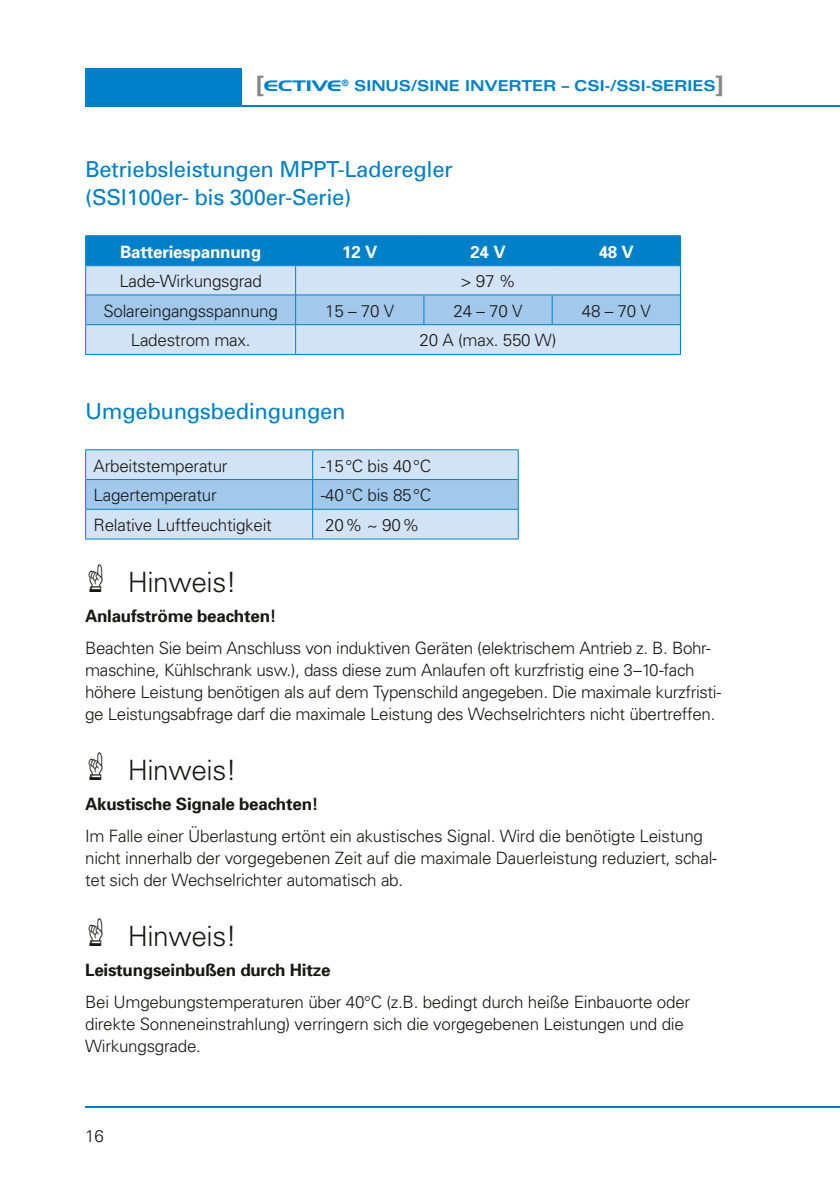
<style>
.page{position:relative;width:840px;height:1191px;background:#fff}
.page>*{position:absolute;margin:0;border:0;box-sizing:border-box;transform-origin:0 0}
.t1{font:300 28px "Univers";letter-spacing:-.015em;color:#181716}
.t2{font:22px/28px "Univers";letter-spacing:-.015em;color:#0080c8}
.t3{font:300 17px/22px "Univers";letter-spacing:-.015em;color:#181716}
.t4{font:700 17px "Univers";letter-spacing:-.015em;color:#181716}
.t5{font:700 17px "Univers";letter-spacing:-.015em;color:#fff}
.t6{font:700 expanded 15px "Univers";letter-spacing:-.015em;color:#0080c8}
.s1{font-size:23.4px;color:#868786}
.s2{font-family:"Hanzel Extended Normal";font-weight:400;font-stretch:normal}
</style>
<div class="page">
<div style="left:85px;top:68px;width:156px;height:38px;background:#0080c8"></div>
<hr style="left:85px;top:105px;width:754px;height:1px;background:#0080c8">
<hr style="left:85px;top:1106px;width:754px;height:1px;background:#0080c8">
<hr style="left:85px;top:354px;width:210px;height:1px;background:#0080c8">
<hr style="left:295px;top:354px;width:128px;height:1px;background:#0080c8">
<hr style="left:423px;top:354px;width:129px;height:1px;background:#0080c8">
<hr style="left:552px;top:354px;width:128px;height:1px;background:#0080c8">
<hr style="left:85px;top:235px;width:210px;height:1px;background:#0080c8">
<hr style="left:295px;top:235px;width:128px;height:1px;background:#0080c8">
<hr style="left:423px;top:235px;width:129px;height:1px;background:#0080c8">
<hr style="left:552px;top:235px;width:128px;height:1px;background:#0080c8">
<svg style="left:85px;top:236px;width:595px;height:118px;background:#8bc0e6"></svg>
<hr style="left:85px;top:265px;width:210px;height:1px;background:#0080c8">
<hr style="left:295px;top:265px;width:128px;height:1px;background:#0080c8">
<hr style="left:423px;top:265px;width:129px;height:1px;background:#0080c8">
<hr style="left:552px;top:265px;width:128px;height:1px;background:#0080c8">
<hr style="left:85px;top:449px;width:227px;height:1px;background:#0080c8">
<hr style="left:312px;top:449px;width:206px;height:1px;background:#0080c8">
<svg style="left:85px;top:450px;width:433px;height:88px;background:#bed8f1"></svg>
<hr style="left:85px;top:538px;width:227px;height:1px;background:#0080c8">
<hr style="left:312px;top:538px;width:206px;height:1px;background:#0080c8">
<hr style="left:86px;top:509px;width:226px;height:1px;background:#0080c8">
<hr style="left:312px;top:509px;width:205px;height:1px;background:#0080c8">
<p class="t6" style="left:255px;top:77px;width:470px"><span class="s1">[</span><span class="s2">ECTIVE</span><sup>®</sup> SINUS/SINE INVERTER – CSI-/SSI-SERIES<span class="s1">]</span></p>
<p class="t2" style="left:85px;top:154px;width:369px">Betriebsleistungen MPPT-Laderegler (SSI100er- bis 300er-Serie)</p>
<p class="t5" style="left:120px;top:241px;width:142px">Batteriespannung</p>
<p class="t5" style="left:342px;top:241px;width:37px">12 V</p>
<p class="t5" style="left:470px;top:241px;width:37px">24 V</p>
<p class="t5" style="left:598px;top:241px;width:37px">48 V</p>
<p class="t3" style="left:119px;top:269px;width:144px">Lade-Wirkungsgrad</p>
<p class="t3" style="left:460px;top:269px;width:57px">&gt; 97 %</p>
<p class="t3" style="left:103px;top:299px;width:176px">Solareingangsspannung</p>
<p class="t3" style="left:325px;top:299px;width:70px">15 – 70 V</p>
<p class="t3" style="left:453px;top:299px;width:70px">24 – 70 V</p>
<p class="t3" style="left:581px;top:299px;width:70px">48 – 70 V</p>
<p class="t3" style="left:131px;top:329px;width:118px">Ladestrom max.</p>
<p class="t3" style="left:419px;top:329px;width:138px">20 A (max. 550 W)</p>
<p class="t2" style="left:85px;top:396px;width:262px">Umgebungsbedingungen</p>
<p class="t3" style="left:94px;top:454px;width:135px">Arbeitstemperatur</p>
<p class="t3" style="left:320px;top:454px;width:112px">-15°C bis 40°C</p>
<p class="t3" style="left:94px;top:484px;width:125px">Lagertemperatur</p>
<p class="t3" style="left:320px;top:484px;width:112px">-40°C bis 85°C</p>
<p class="t3" style="left:94px;top:513px;width:180px">Relative Luftfeuchtigkeit</p>
<p class="t3" style="left:325px;top:513px;width:96px">20% ~ 90%</p>
<h1 class="t1" style="left:85px;top:565px;width:153px">☝ Hinweis!</h1>
<p class="t4" style="left:85px;top:605px;width:193px">Anlaufströme beachten!</p>
<p class="t3" style="left:85px;top:636px;width:637px">Beachten Sie beim Anschluss von induktiven Geräten (elektrischem Antrieb z. B. Bohr&shy;maschine, Kühlschrank usw.), dass diese zum Anlaufen oft kurzfristig eine 3–10-fach höhere Leistung benötigen als auf dem Typenschild angegeben. Die maximale kurzfristi&shy;ge Leistungsabfrage darf die maximale Leistung des Wechselrichters nicht übertreffen.</p>
<h1 class="t1" style="left:85px;top:753px;width:153px">☝ Hinweis!</h1>
<p class="t4" style="left:85px;top:793px;width:235px">Akustische Signale beachten!</p>
<p class="t3" style="left:85px;top:824px;width:633px">Im Falle einer Überlastung ertönt ein akustisches Signal. Wird die benötigte Leistung nicht innerhalb der vorgegebenen Zeit auf die maximale Dauerleistung reduziert, schal&shy;tet sich der Wechselrichter automatisch ab.</p>
<h1 class="t1" style="left:85px;top:919px;width:153px">☝ Hinweis!</h1>
<p class="t4" style="left:85px;top:959px;width:247px">Leistungseinbußen durch Hitze</p>
<p class="t3" style="left:85px;top:990px;width:606px">Bei Umgebungstemperaturen über 40°C (z. B. bedingt durch heiße Einbauorte oder direkte Sonneneinstrahlung) verringern sich die vorgegebenen Leistungen und die<br>Wirkungsgrade.</p>
<p class="t3" style="left:85px;top:1124px;width:20px">16</p>
</div>
